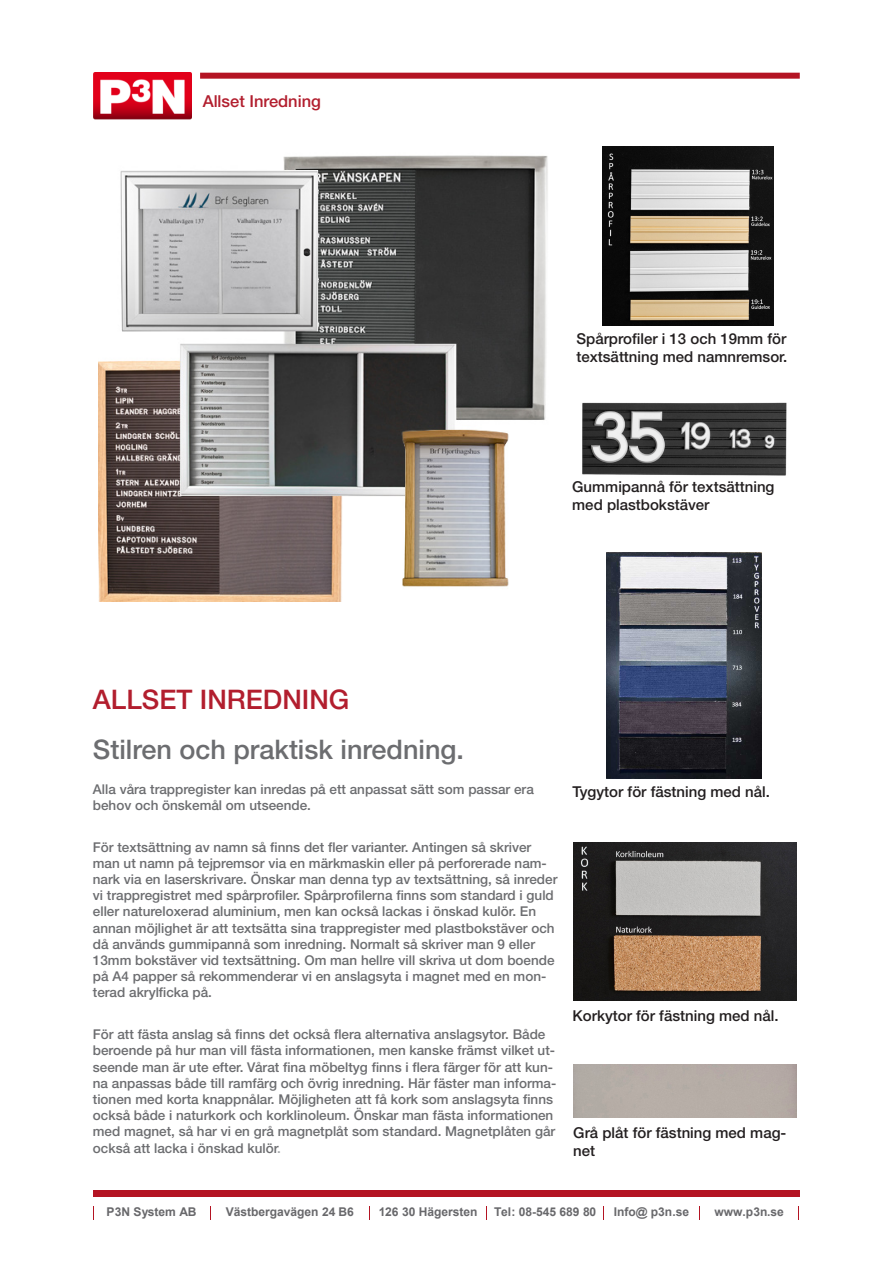
<style>
.page{position:relative;width:893px;height:1263px;background:#fff}
.page>*{position:absolute;margin:0;border:0;box-sizing:border-box;transform-origin:0 0}
.P3N_Rubrik_röd{font:500 27px "Helvetica Neue LT Std";color:#6c6d70}
.P3N_Rubrik_röd-2{font:500 27px "Helvetica Neue LT Std";color:#b21e2e}
.P3N_Rubrik_röd-3{font:500 16.5px "Helvetica Neue LT Std";color:#b21e2e}
.t1{font:700 16.5px "Arial";letter-spacing:-.005em;color:#b41423}
.Bildtext{font:500 15px/18px "Helvetica Neue LT Std";color:#231f20}
.P3N_Brödtext_grå{font:500 13.5px/16.2px "Helvetica Neue LT Std";color:#6c6d70}
.t2{font:700 12px "Arial";letter-spacing:-.005em;color:#68686b}
.s1{color:#a6a9ac}
</style>
<div class="page">
<img style="left:93px;top:72px;width:98px;height:48px">
<div style="left:200px;top:73px;width:600px;height:6px;background:#b41423"></div>
<div style="left:93px;top:1190px;width:706px;height:7px;background:#b41423"></div>
<svg style="left:93px;top:1206px;width:1px;height:13px"></svg>
<svg style="left:210px;top:1206px;width:1px;height:13px"></svg>
<svg style="left:369px;top:1206px;width:1px;height:13px"></svg>
<svg style="left:486px;top:1206px;width:1px;height:13px"></svg>
<svg style="left:603px;top:1206px;width:1px;height:13px"></svg>
<svg style="left:699px;top:1206px;width:1px;height:13px"></svg>
<svg style="left:798px;top:1206px;width:1px;height:13px"></svg>
<img style="left:582px;top:402px;width:205px;height:74px">
<img style="left:602px;top:147px;width:171px;height:178px">
<img style="left:607px;top:552px;width:154px;height:226px">
<img style="left:573px;top:842px;width:223px;height:158px">
<img style="left:99px;top:155px;width:449px;height:447px">
<p class="t1" style="left:203px;top:89px;width:146px">WOODLINE LIGHT</p>
<p class="P3N_Rubrik_röd-3" style="left:203px;top:91px;width:120px">Allset Inredning</p>
<p class="Bildtext" style="left:576px;top:329px;width:212px">Spårprofiler i 13 och 19mm för textsättning med namnremsor.</p>
<p class="Bildtext" style="left:572px;top:477px;width:204px">Gummipannå för textsättning med plastbokstäver</p>
<p class="P3N_Rubrik_röd-2" style="left:93px;top:683px;width:258px">ALLSET INREDNING</p>
<p class="P3N_Rubrik_röd" style="left:93px;top:734px;width:373px">Stilren och praktisk inredning.</p>
<p class="P3N_Brödtext_grå" style="left:93px;top:781px;width:442px">Alla våra trappregister kan inredas på ett anpassat sätt som passar era behov och önskemål om utseende.</p>
<p class="P3N_Brödtext_grå" style="left:93px;top:838px;width:466px">För textsättning av namn så finns det fler varianter. Antingen så skriver man ut namn på tejpremsor via en märkmaskin eller på perforerade nam&shy;nark via en laserskrivare. Önskar man denna typ av textsättning, så inreder vi trappregistret med spårprofiler. Spårprofilerna finns som standard i guld eller natureloxerad aluminium, men kan också lackas i önskad kulör. En annan möjlighet är att textsätta sina trappregister med plastbokstäver och då används gummipannå som inredning. Normalt så skriver man 9 eller 13mm bokstäver vid textsättning. Om man hellre vill skriva ut dom boende på A4 papper så rekommenderar vi en anslagsyta i magnet med en mon&shy;terad akrylficka på.</p>
<p class="P3N_Brödtext_grå" style="left:93px;top:1026px;width:465px">För att fästa anslag så finns det också flera alternativa anslagsytor. Både beroende på hur man vill fästa informationen, men kanske främst vilket ut&shy;seende man är ute efter. Vårat fina möbeltyg finns i flera färger för att kun&shy;na anpassas både till ramfärg och övrig inredning. Här fäster man informa&shy;tionen med korta knappnålar. Möjligheten att få kork som anslagsyta finns också både i naturkork och korklinoleum. Önskar man fästa informationen med magnet, så har vi en grå magnetplåt som standard. Magnetplåten går också att lacka i önskad kulör<span class="s1">.</span></p>
<p class="Bildtext" style="left:573px;top:782px;width:199px">Tygytor för fästning med nål.</p>
<p class="Bildtext" style="left:573px;top:1006px;width:207px">Korkytor för fästning med nål.</p>
<p class="Bildtext" style="left:573px;top:1124px;width:215px">Grå plåt för fästning med mag&shy;net</p>
<p class="t2" style="left:107px;top:1204px;width:91px">P3N System AB</p>
<p class="t2" style="left:226px;top:1204px;width:130px">Västbergavägen 24 B6</p>
<p class="t2" style="left:379px;top:1204px;width:100px">126 30 Hägersten</p>
<p class="t2" style="left:494px;top:1204px;width:104px">Tel: 08-545 689 80</p>
<p class="t2" style="left:614px;top:1204px;width:77px">Info@ p3n.se</p>
<p class="t2" style="left:714px;top:1204px;width:71px">www.p3n.se</p>
</div>
